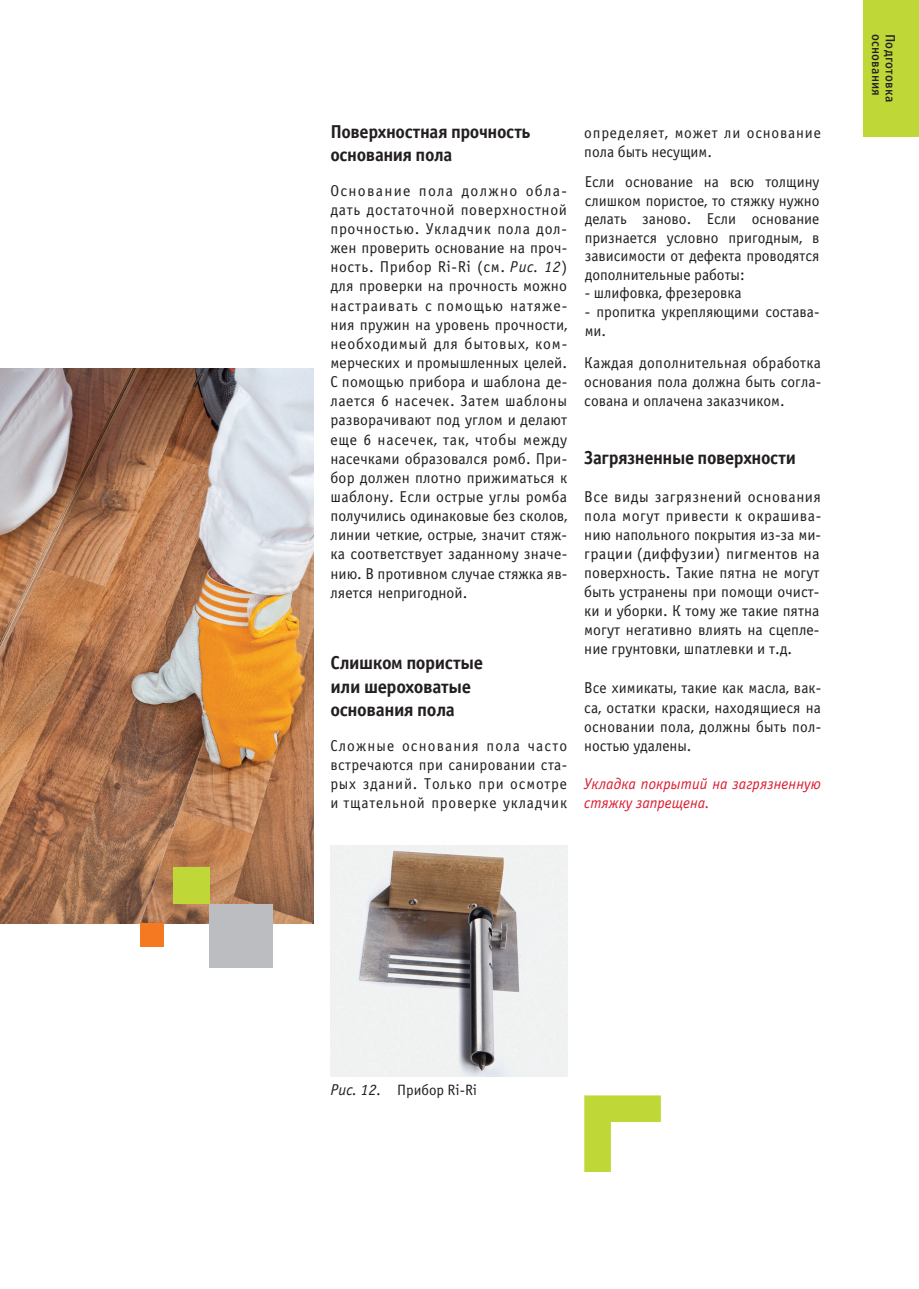
<style>
.page{position:relative;width:919px;height:1289px;background:#fff}
.page>*{position:absolute;margin:0;border:0;box-sizing:border-box;transform-origin:0 0}
.t1{font:18.75px/23.2px "Officina Sans Bold ITC";letter-spacing:-.02em;color:#231f20}
.t2{font:15.75px/19.2px "Officina Sans Book ITC";color:#231f20;text-align:justify}
.t3{font:italic 15.75px/19.2px "Officina Sans Book ITC";letter-spacing:.005em;color:#db1e30}
.t4{font:15.75px/19.2px "Officina Sans Book ITC";letter-spacing:.05em;color:#231f20}
.t5{font:15px "Officina Sans Book ITC";color:#231f20}
.t6{font:13.5px "Officina Sans Medium ITC";letter-spacing:.015em;color:#231f20}
.s1{font-style:italic}
.s2{font-style:italic;font-size:15.75px}
</style>
<div class="page">
<div style="left:863px;top:0;width:55px;height:136px;background:#c0d738"></div>
<svg style="left:584px;top:1095px;width:76px;height:76px"></svg>
<img style="left:330px;top:845px;width:237px;height:231px">
<img style="left:0;top:368px;width:313px;height:555px">
<div style="left:209px;top:904px;width:64px;height:63px;background:#bcbdc0"></div>
<div style="left:173px;top:867px;width:36px;height:37px;background:#c0d738"></div>
<div style="left:140px;top:923px;width:23px;height:23px;background:#f47921"></div>
<p class="t1" style="left:330px;top:120px;width:202px;line-height:22.5px">Поверхностная прочность основания пола</p>
<p class="t2" style="left:330px;top:181px;width:238px">Основание пола должно обла&shy;дать достаточной поверхностной прочностью. Укладчик пола дол&shy;жен проверить основание на проч&shy;ность. Прибор Ri-Ri (см. <span class="s1">Рис. 12</span>) для проверки на прочность можно настраивать с помощью натяже&shy;ния пружин на уровень прочности, необходимый для бытовых, ком&shy;мерческих и промышленных целей.<br>С помощью прибора и шаблона де&shy;лается 6 насечек. Затем шаблоны разворачивают под углом и делают еще 6 насечек, так, чтобы между насечками образовался ромб. При&shy;бор должен плотно прижиматься к шаблону. Если острые углы ромба получились одинаковые без сколов, линии четкие, острые, значит стяж&shy;ка соответствует заданному значе&shy;нию. В противном случае стяжка яв&shy;ляется непригодной.</p>
<p class="t1" style="left:330px;top:651px;width:154px">Слишком пористые или шероховатые основания пола</p>
<p class="t2" style="left:330px;top:736px;width:238px">Сложные основания пола часто встречаются при санировании ста&shy;рых зданий. Только при осмотре и тщательной проверке укладчик</p>
<p class="t4" style="left:584px;top:123px;width:238px">определяет, может ли основание пола быть несущим.</p>
<p class="t2" style="left:584px;top:173px;width:236px;line-height:18.5px">Если основание на всю толщину слишком пористое, то стяжку нужно делать заново. Если основание признается условно пригодным, в зависимости от дефекта проводятся дополнительные работы:</p>
<p class="t2" style="left:584px;top:284px;width:158px">- шлифовка, фрезеровка</p>
<p class="t2" style="left:584px;top:302px;width:236px;line-height:18.5px">- пропитка укрепляющими состава&shy;ми.</p>
<p class="t2" style="left:584px;top:353px;width:238px">Каждая дополнительная обработка основания пола должна быть согла&shy;сована и оплачена заказчиком.</p>
<p class="t1" style="left:584px;top:445px;width:213px">Загрязненные поверхности</p>
<p class="t2" style="left:584px;top:487px;width:238px">Все виды загрязнений основания пола могут привести к окрашива&shy;нию напольного покрытия из-за ми&shy;грации (диффузии) пигментов на</p>
<p class="t2" style="left:584px;top:563px;width:237px">поверхность. Такие пятна не могут быть устранены при помощи очист&shy;ки и уборки. К тому же такие пятна могут негативно влиять на сцепле&shy;ние грунтовки, шпатлевки и т.д.</p>
<p class="t2" style="left:584px;top:678px;width:238px">Все химикаты, такие как масла, вак&shy;са, остатки краски, находящиеся на основании пола, должны быть пол&shy;ностью удалены.</p>
<p class="t3" style="left:584px;top:774px;width:238px">Укладка покрытий на загрязненную стяжку запрещена.</p>
<p class="t6" style="left:884px;top:34px;width:63px;rotate:90deg">основания</p>
<p class="t6" style="left:898px;top:34px;width:69px;rotate:90deg">Подготовка</p>
<p class="t5" style="left:330px;top:1081px;width:148px"><span class="s2">Рис. 12.</span> Прибор Ri-Ri</p>
</div>
